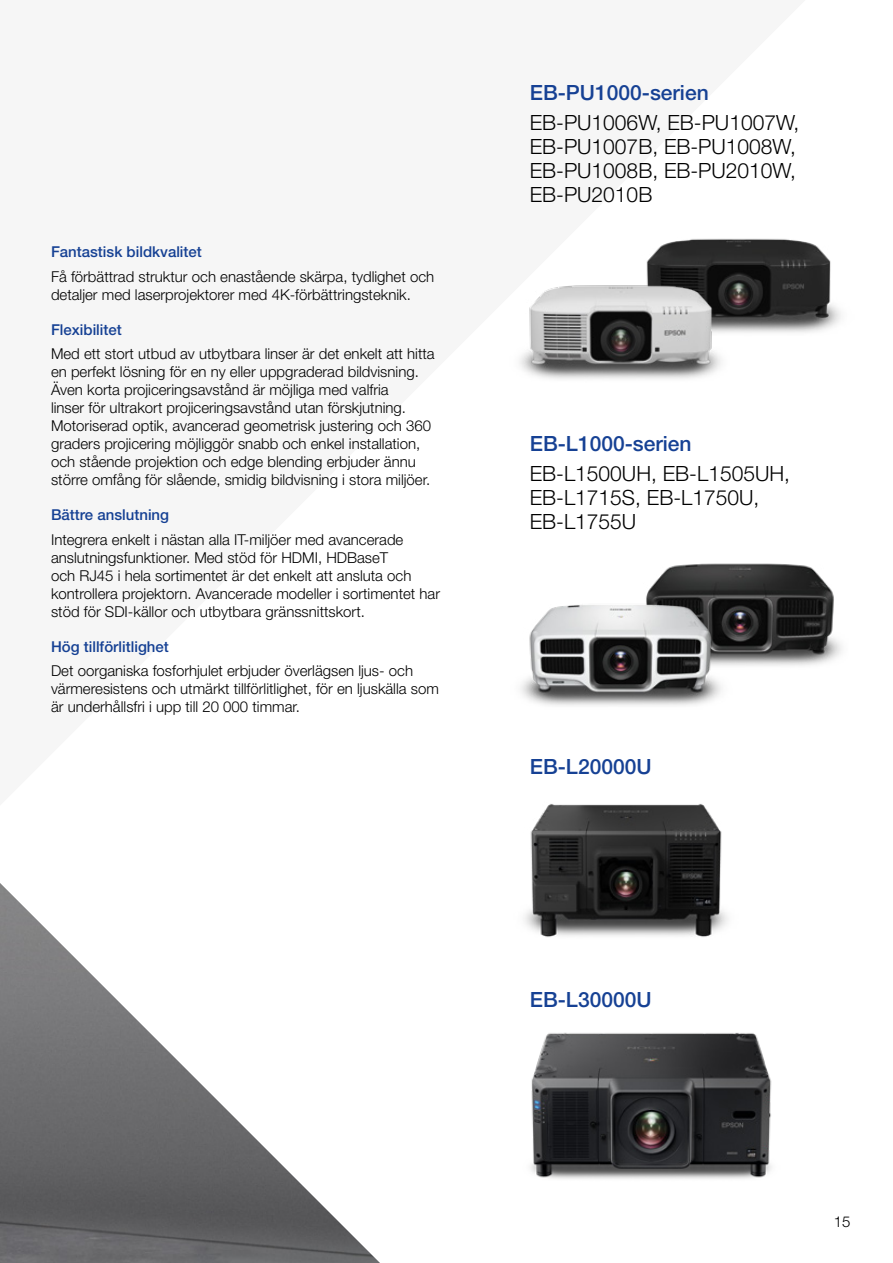
<style>
.page{position:relative;width:893px;height:1263px;background:#fff}
.page>*{position:absolute;margin:0;border:0;box-sizing:border-box;transform-origin:0 0}
.Brochure_Body_Copy{font:300 21px/24px "Helvetica Neue LT Pro";color:#000}
.Brochure_Small_Sub_H{font:500 21px "Helvetica Neue LT Pro";color:#164194}
.Brochure_Body_Copy-2{font:300 15px/18px "Helvetica Neue LT Pro";color:#000}
.Brochure_Body_Copy-3{font:500 15px "Helvetica Neue LT Pro";color:#164194}
.Brochure_Small_Sub_H-2{font:500 15px "Helvetica Neue LT Pro";color:#164194}
</style>
<div class="page">
<img style="left:646px;top:238px;width:195px;height:95px">
<img style="left:530px;top:1032px;width:242px;height:147px">
<img style="left:524px;top:804px;width:204px;height:133px">
<img style="left:647px;top:563px;width:195px;height:103px">
<img style="left:520px;top:594px;width:216px;height:112px">
<img style="left:519px;top:282px;width:211px;height:97px">
<img style="left:0;top:883px;width:380px;height:380px">
<p class="Brochure_Small_Sub_H-2" style="left:51px;top:243px;width:152px">Fantastisk bildkvalitet</p>
<p class="Brochure_Body_Copy-2" style="left:51px;top:267px;width:385px">Få förbättrad struktur och enastående skärpa, tydlighet och detaljer med laserprojektorer med 4K-förbättringsteknik.</p>
<p class="Brochure_Body_Copy-3" style="left:51px;top:320px;width:72px">Flexibilitet</p>
<p class="Brochure_Body_Copy-2" style="left:51px;top:344px;width:385px">Med ett stort utbud av utbytbara linser är det enkelt att hitta en perfekt lösning för en ny eller uppgraderad bildvisning.<br>Även korta projiceringsavstånd är möjliga med valfria<br>linser för ultrakort projiceringsavstånd utan förskjutning.<br>Motoriserad optik, avancerad geometrisk justering och 360 graders projicering möjliggör snabb och enkel installation, och stående projektion och edge blending erbjuder ännu större omfång för slående, smidig bildvisning i stora miljöer.</p>
<p class="Brochure_Body_Copy-3" style="left:51px;top:506px;width:120px">Bättre anslutning</p>
<p class="Brochure_Body_Copy-2" style="left:51px;top:530px;width:391px">Integrera enkelt i nästan alla IT-miljöer med avancerade anslutningsfunktioner. Med stöd för HDMI, HDBaseT<br>och RJ45 i hela sortimentet är det enkelt att ansluta och kontrollera projektorn. Avancerade modeller i sortimentet har stöd för SDI-källor och utbytbara gränssnittskort.</p>
<p class="Brochure_Body_Copy-3" style="left:51px;top:637px;width:119px">Hög tillförlitlighet</p>
<p class="Brochure_Body_Copy-2" style="left:51px;top:661px;width:389px">Det oorganiska fosforhjulet erbjuder överlägsen ljus- och värmeresistens och utmärkt tillförlitlighet, för en ljuskälla som är underhållsfri i upp till 20 000 timmar.</p>
<p class="Brochure_Small_Sub_H" style="left:530px;top:80px;width:180px">EB-PU1000-serien</p>
<p class="Brochure_Body_Copy" style="left:530px;top:111px;width:271px">EB-PU1006W, EB-PU1007W,<br>EB-PU1007B, EB-PU1008W,<br>EB-PU1008B, EB-PU2010W,<br>EB-PU2010B</p>
<p class="Brochure_Small_Sub_H" style="left:530px;top:431px;width:163px">EB-L1000-serien</p>
<p class="Brochure_Body_Copy" style="left:530px;top:461px;width:262px">EB-L1500UH, EB-L1505UH,<br>EB-L1715S, EB-L1750U,<br>EB-L1755U</p>
<p class="Brochure_Small_Sub_H" style="left:530px;top:754px;width:123px">EB-L20000U</p>
<p class="Brochure_Small_Sub_H" style="left:530px;top:987px;width:123px">EB-L30000U</p>
<p class="Brochure_Body_Copy-2" style="left:834px;top:1212px;width:18px">15</p>
</div>
